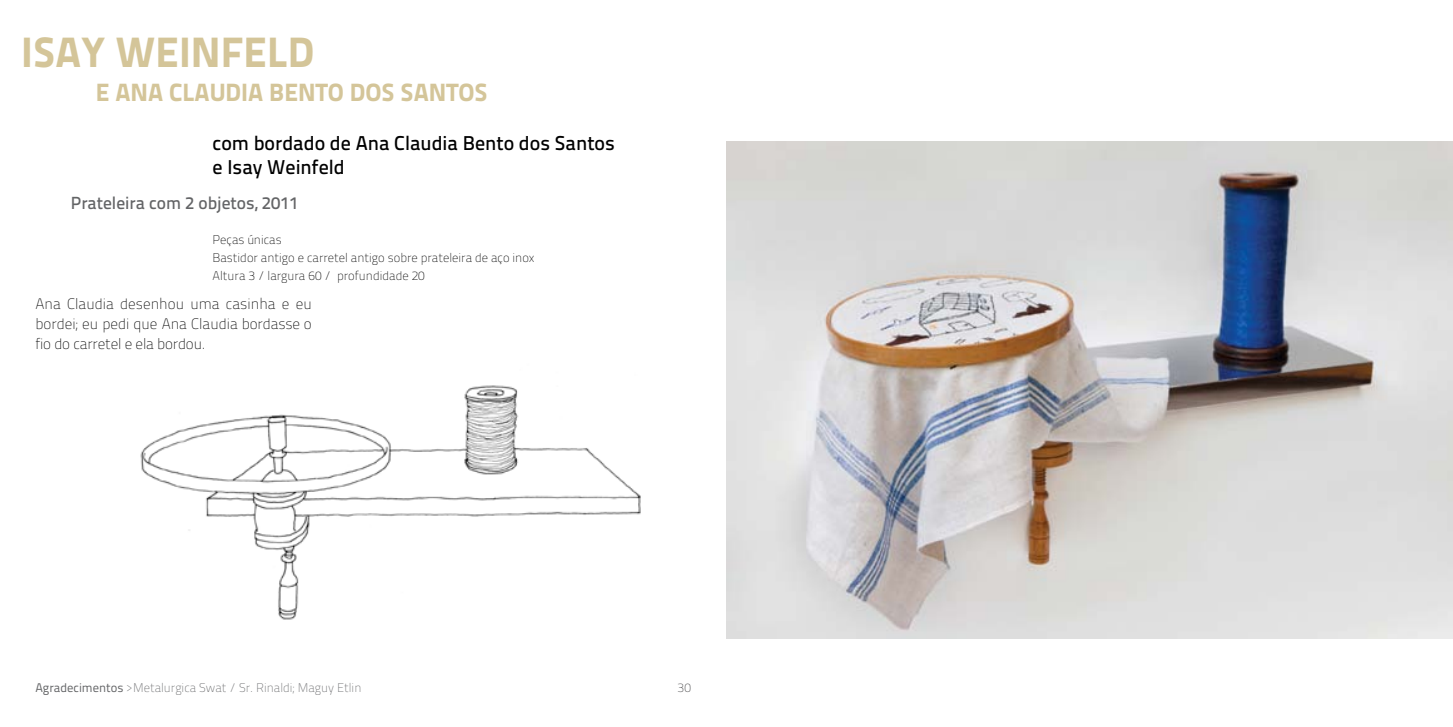
<style>
.page{position:relative;width:1453px;height:727px;background:#fff}
.page>*{position:absolute;margin:0;border:0;box-sizing:border-box;transform-origin:0 0}
.t1{font:42.5px "Titillium Text 14 L 999 wt";color:#d4c599}
.t2{font:25px "Titillium Text 14 L 999 wt";color:#d4c599}
.t3{font:20px/24px "Titillium Text 14 L 600 wt";color:#000}
.t4{font:17.5px "Titillium Text 14 L 600 wt";color:#636466}
.t5{font:700 15px/20px "Titillium Text 14 L";letter-spacing:-.01em;color:#000;text-align:justify}
.t6{font:700 12.5px/18px "Titillium Text 14 L";color:#000}
.t7{font:700 12.5px "Titillium Text 14 L";color:#636466}
.t8{font:700 12.5px "Titillium Text 14 L";color:#414042}
.s1{font-family:"Titillium Text 14 L 400 wt";font-weight:400}
</style>
<div class="page">
<img style="left:726px;top:142px;width:727px;height:496px">
<img style="left:140px;top:385px;width:501px;height:235px">
<p class="t1" style="left:21px;top:26px;width:295px">ISAY WEINFELD</p>
<p class="t2" style="left:96px;top:77px;width:394px">E ANA CLAUDIA BENTO DOS SANTOS</p>
<p class="t3" style="left:213px;top:130px;width:404px">com bordado de Ana Claudia Bento dos Santos e Isay Weinfeld</p>
<p class="t4" style="left:71px;top:192px;width:230px">Prateleira com 2 objetos, 2011</p>
<p class="t6" style="left:213px;top:231px;width:323px">Peças únicas<br>Bastidor antigo e carretel antigo sobre prateleira de aço inox<br>Altura 3 / largura 60 / profundidade 20</p>
<p class="t5" style="left:35px;top:294px;width:278px">Ana Claudia desenhou uma casinha e eu bordei; eu pedi que Ana Claudia bordasse o fio do carretel e ela bordou.““</p>
<p class="t7" style="left:35px;top:679px;width:328px"><span class="s1">Agradecimentos</span> &gt;Metalurgica Swat / Sr. Rinaldi; Maguy Etlin</p>
<p class="t8" style="left:677px;top:679px;width:15px">30</p>
</div>
